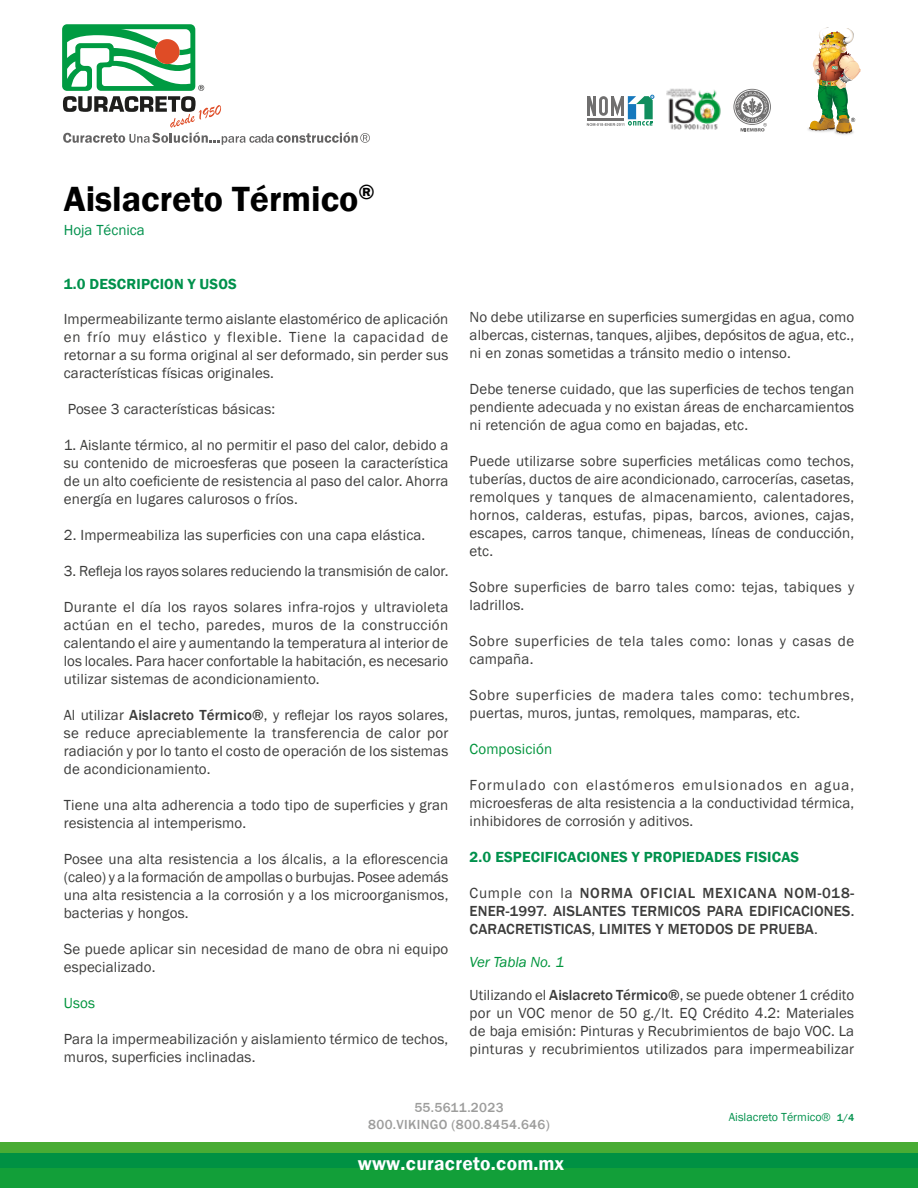
<style>
.page{position:relative;width:918px;height:1188px;background:#fff}
.page>*{position:absolute;margin:0;border:0;box-sizing:border-box;transform-origin:0 0}
.t1{font:600 36px "Franklin Gothic";color:#000}
.t2{font:600 19.5px "Franklin Gothic";letter-spacing:.01em;color:#fff}
.t3{font:15px/18px "Franklin Gothic";letter-spacing:.01em;color:#3c3c3b;text-align:justify}
.t4{font:500 15px/18px "Franklin Gothic";letter-spacing:.01em;color:#3c3c3b;text-align:justify}
.t5{font:15px/18px "Franklin Gothic";letter-spacing:.04em;color:#3c3c3b}
.t6{font:600 15px "Franklin Gothic";letter-spacing:.01em;color:#00914c}
.t7{font:15px/18px "Franklin Gothic";letter-spacing:.03em;color:#3c3c3b}
.t8{font:15px "Franklin Gothic";letter-spacing:.01em;color:#00943c}
.t9{font:italic 15px "Franklin Gothic";letter-spacing:-.005em;color:#00943c}
.t10{font:15px "Franklin Gothic";color:#00914c}
.t11{font:500 13.5px/16.2px "Franklin Gothic";letter-spacing:.025em;color:#9d9d9c;text-align:center}
.t12{font:12px "Franklin Gothic";color:#00914c}
.s1{font-weight:500}
.s2{font-weight:400}
.s3{font-weight:500;font-size:10.5px}
</style>
<div class="page">
<img style="left:843px;top:133px;width:10px;height:2px">
<img style="left:807px;top:128px;width:36px;height:7px">
<div style="left:0;top:1168px;width:918px;height:20px;background:#129f39"></div>
<div style="left:0;top:1153px;width:918px;height:15px;background:#009143"></div>
<div style="left:0;top:1143px;width:918px;height:10px;background:#48ac34"></div>
<svg style="left:62px;top:24px;width:308px;height:121px"></svg>
<img style="left:809px;top:27px;width:52px;height:106px">
<svg style="left:587px;top:95px;width:67px;height:31px"></svg>
<img style="left:666px;top:88px;width:55px;height:42px">
<svg style="left:733px;top:89px;width:38px;height:43px"></svg>
<h1 class="t1" style="left:64px;top:177px;width:312px">Aislacreto Térmico<sup>®</sup></h1>
<p class="t10" style="left:64px;top:221px;width:83px">Hoja Técnica</p>
<p class="t6" style="left:64px;top:275px;width:175px">1.0 DESCRIPCION Y USOS</p>
<p class="t3" style="left:64px;top:310px;width:386px">Impermeabilizante termo aislante elastomérico de aplicación en frío muy elástico y flexible. Tiene la capacidad de retornar a su forma original al ser deformado, sin perder sus características físicas originales.</p>
<p class="t3" style="left:68px;top:400px;width:209px">Posee 3 características básicas:</p>
<p class="t3" style="left:64px;top:436px;width:386px">1. Aislante térmico, al no permitir el paso del calor, debido a su contenido de microesferas que poseen la característica de un alto coeficiente de resistencia al paso del calor. Ahorra energía en lugares calurosos o fríos.</p>
<p class="t3" style="left:64px;top:526px;width:363px">2. Impermeabiliza las superficies con una capa elástica.</p>
<p class="t3" style="left:64px;top:562px;width:386px">3. Refleja los rayos solares reduciendo la transmisión de calor.</p>
<p class="t3" style="left:64px;top:598px;width:386px">Durante el día los rayos solares infra-rojos y ultravioleta actúan en el techo, paredes, muros de la construcción calentando el aire y aumentando la temperatura al interior de los locales. Para hacer confortable la habitación, es necesario utilizar sistemas de acondicionamiento.</p>
<p class="t3" style="left:64px;top:706px;width:386px">Al utilizar <span class="s1">Aislacreto Térmico®</span>, y reflejar los rayos solares, se reduce apreciablemente la transferencia de calor por radiación y por lo tanto el costo de operación de los sistemas de acondicionamiento.</p>
<p class="t3" style="left:64px;top:796px;width:386px">Tiene una alta adherencia a todo tipo de superficies y gran resistencia al intemperismo.</p>
<p class="t3" style="left:64px;top:850px;width:386px">Posee una alta resistencia a los álcalis, a la eflorescencia (caleo) y a la formación de ampollas o burbujas. Posee además una alta resistencia a la corrosión y a los microorganismos, bacterias y hongos.</p>
<p class="t3" style="left:64px;top:940px;width:386px">Se puede aplicar sin necesidad de mano de obra ni equipo especializado.</p>
<p class="t8" style="left:64px;top:993px;width:33px">Usos</p>
<p class="t3" style="left:64px;top:1030px;width:386px">Para la impermeabilización y aislamiento térmico de techos, muros, superficies inclinadas.</p>
<p class="t3" style="left:470px;top:309px;width:386px">No debe utilizarse en superficies sumergidas en agua, como albercas, cisternas, tanques, aljibes, depósitos de agua, etc., ni en zonas sometidas a tránsito medio o intenso.</p>
<p class="t3" style="left:470px;top:381px;width:386px">Debe tenerse cuidado, que las superficies de techos tengan pendiente adecuada y no existan áreas de encharcamientos ni retención de agua como en bajadas, etc.</p>
<p class="t3" style="left:470px;top:453px;width:386px">Puede utilizarse sobre superficies metálicas como techos, tuberías, ductos de aire acondicionado, carrocerías, casetas, remolques y tanques de almacenamiento, calentadores, hornos, calderas, estufas, pipas, barcos, aviones, cajas, escapes, carros tanque, chimeneas, líneas de conducción, etc.</p>
<p class="t3" style="left:470px;top:579px;width:386px">Sobre superficies de barro tales como: tejas, tabiques y ladrillos.</p>
<p class="t7" style="left:470px;top:633px;width:386px">Sobre superficies de tela tales como: lonas y casas de campaña.</p>
<p class="t5" style="left:470px;top:687px;width:386px">Sobre superficies de madera tales como: techumbres, puertas, muros, juntas, remolques, mamparas, etc.</p>
<p class="t8" style="left:470px;top:740px;width:84px">Composición</p>
<p class="t3" style="left:470px;top:777px;width:386px">Formulado con elastómeros emulsionados en agua, microesferas de alta resistencia a la conductividad térmica, inhibidores de corrosión y aditivos.</p>
<p class="t6" style="left:470px;top:848px;width:331px">2.0 ESPECIFICACIONES Y PROPIEDADES FISICAS</p>
<p class="t4" style="left:470px;top:885px;width:386px"><span class="s2">Cumple con la</span> NORMA OFICIAL MEXICANA NOM-018- ENER-1997. AISLANTES TERMICOS PARA EDIFICACIONES.<br>CARACRETISTICAS, LIMITES Y METODOS DE PRUEBA<span class="s2">.</span></p>
<p class="t9" style="left:470px;top:953px;width:96px">Ver Tabla No. 1</p>
<p class="t3" style="left:470px;top:987px;width:386px">Utilizando el <span class="s1">Aislacreto Térmico®</span>, se puede obtener 1 crédito por un VOC menor de 50 g./lt. EQ Crédito 4.2: Materiales de baja emisión: Pinturas y Recubrimientos de bajo VOC. La pinturas y recubrimientos utilizados para impermeabilizar</p>
<p class="t11" style="left:368px;top:1100px;width:183px">55.5611.2023<br>800.VIKINGO (800.8454.646)</p>
<h2 class="t2" style="left:358px;top:1152px;width:208px">www.curacreto.com.mx</h2>
<p class="t12" style="left:729px;top:1110px;width:127px">Aislacreto Térmico® <span class="s3">1/4</span></p>
</div>
